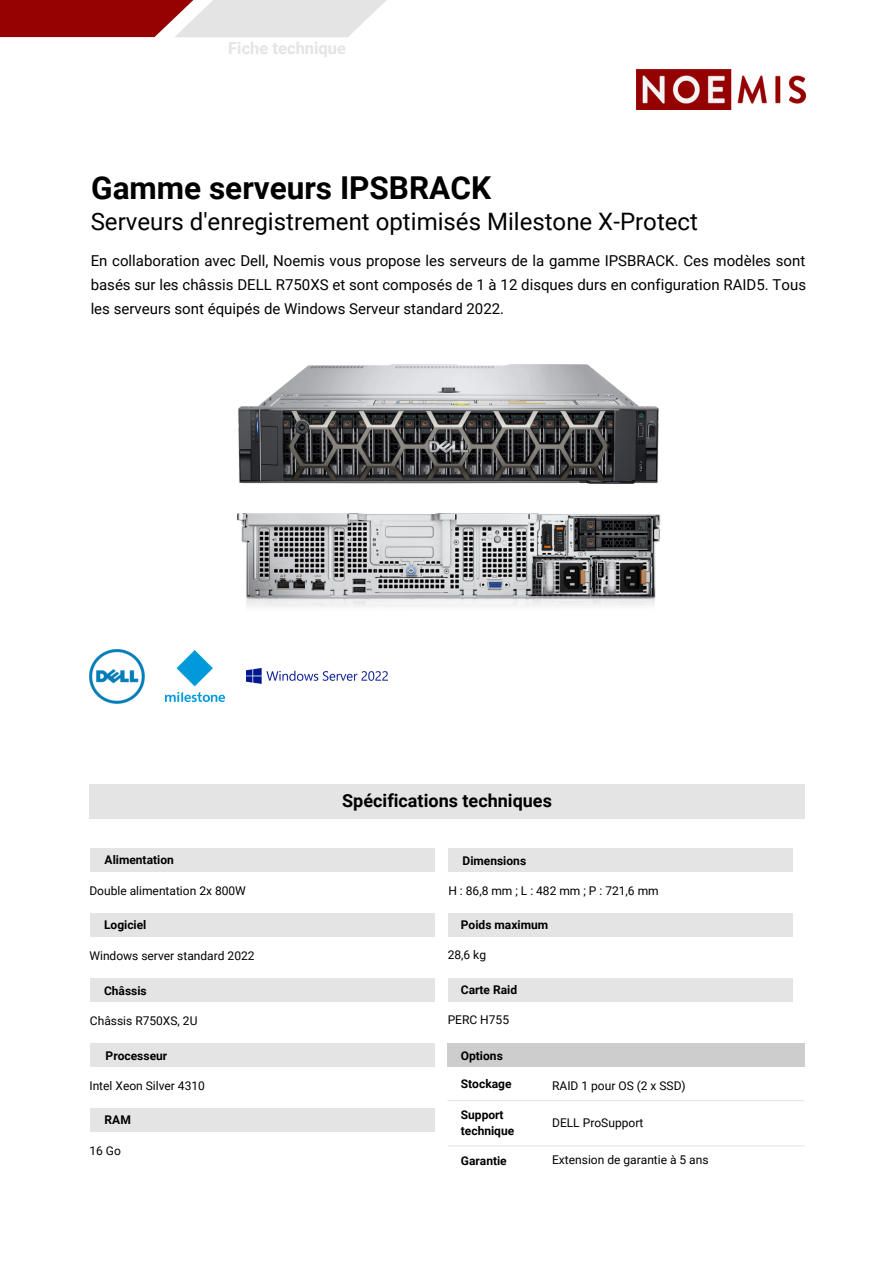
<style>
.page{position:relative;width:894px;height:1264px;background:#fff}
.page>*{position:absolute;margin:0;border:0;box-sizing:border-box;transform-origin:0 0}
.t1{font:700 31.5px "Roboto";color:#000}
.t2{font:24px "Roboto";color:#000}
.t3{font:700 18px "Roboto";color:#000}
.t4{font:700 16.5px "Roboto";color:#e4e4e4}
.t5{font:15px/23.7px "Roboto";color:#000;text-align:justify}
.t6{font:12px "Roboto";color:#000}
.t7{font:700 12px/16px "Roboto";color:#000}
</style>
<div class="page">
<svg style="left:0;top:0;width:386px;height:37px;background:#c38080"></svg>
<img style="left:636px;top:70px;width:169px;height:39px">
<img style="left:90px;top:649px;width:54px;height:54px">
<img style="left:166px;top:650px;width:58px;height:51px">
<div style="left:89px;top:784px;width:715px;height:34px;background:#e4e4e4"></div>
<div style="left:90px;top:848px;width:344px;height:23px;background:#e4e4e4"></div>
<div style="left:447px;top:1043px;width:357px;height:24px;background:#cdcdcd"></div>
<div style="left:448px;top:848px;width:345px;height:24px;background:#e4e4e4"></div>
<div style="left:90px;top:978px;width:344px;height:24px;background:#e4e4e4"></div>
<div style="left:90px;top:1043px;width:344px;height:24px;background:#e4e4e4"></div>
<div style="left:90px;top:1108px;width:344px;height:24px;background:#e4e4e4"></div>
<div style="left:447px;top:913px;width:345px;height:24px;background:#e4e4e4"></div>
<div style="left:447px;top:977px;width:345px;height:24px;background:#e4e4e4"></div>
<div style="left:90px;top:913px;width:344px;height:24px;background:#e4e4e4"></div>
<img style="left:246px;top:668px;width:141px;height:16px">
<hr style="left:447px;top:1100px;width:356px;height:1px;background:#e4e4e4">
<hr style="left:448px;top:1145px;width:356px;height:1px;background:#e4e4e4">
<img style="left:238px;top:364px;width:421px;height:119px">
<img style="left:236px;top:513px;width:425px;height:94px">
<p class="t4" style="left:228px;top:38px;width:119px">Fiche technique</p>
<h1 class="t1" style="left:91px;top:170px;width:401px">Gamme serveurs IPSBRACK</h1>
<h2 class="t2" style="left:91px;top:207px;width:608px">Serveurs d'enregistrement optimisés Milestone X-Protect</h2>
<p class="t5" style="left:91px;top:249px;width:716px">En collaboration avec Dell, Noemis vous propose les serveurs de la gamme IPSBRACK. Ces modèles sont basés sur les châssis DELL R750XS et sont composés de 1 à 12 disques durs en configuration RAID5. Tous les serveurs sont équipés de Windows Serveur standard 2022.</p>
<p class="t3" style="left:342px;top:790px;width:211px">Spécifications techniques</p>
<p class="t7" style="left:105px;top:852px;width:71px">Alimentation</p>
<p class="t7" style="left:462px;top:852px;width:65px">Dimensions</p>
<p class="t6" style="left:89px;top:883px;width:158px">Double alimentation 2x 800W</p>
<p class="t6" style="left:448px;top:883px;width:212px">H : 86,8 mm ; L : 482 mm ; P : 721,6 mm</p>
<p class="t7" style="left:104px;top:917px;width:44px">Logiciel</p>
<p class="t7" style="left:461px;top:917px;width:89px">Poids maximum</p>
<p class="t6" style="left:89px;top:948px;width:167px">Windows server standard 2022</p>
<p class="t6" style="left:447px;top:948px;width:40px">28,6 kg</p>
<p class="t7" style="left:104px;top:982px;width:44px">Châssis</p>
<p class="t7" style="left:461px;top:981px;width:58px">Carte Raid</p>
<p class="t6" style="left:90px;top:1013px;width:109px">Châssis R750XS, 2U</p>
<p class="t6" style="left:447px;top:1012px;width:63px">PERC H755</p>
<p class="t7" style="left:106px;top:1047px;width:63px">Processeur</p>
<p class="t7" style="left:461px;top:1047px;width:43px">Options</p>
<p class="t6" style="left:89px;top:1078px;width:117px">Intel Xeon Silver 4310</p>
<p class="t7" style="left:105px;top:1111px;width:28px">RAM</p>
<p class="t6" style="left:89px;top:1143px;width:33px">16 Go</p>
<p class="t7" style="left:461px;top:1076px;width:52px">Stockage</p>
<p class="t7" style="left:461px;top:1106px;width:55px">Support technique</p>
<p class="t7" style="left:461px;top:1152px;width:47px">Garantie</p>
<p class="t6" style="left:552px;top:1079px;width:135px">RAID 1 pour OS (2 x SSD)</p>
<p class="t6" style="left:552px;top:1116px;width:93px">DELL ProSupport</p>
<p class="t6" style="left:552px;top:1152px;width:158px">Extension de garantie à 5 ans</p>
</div>
